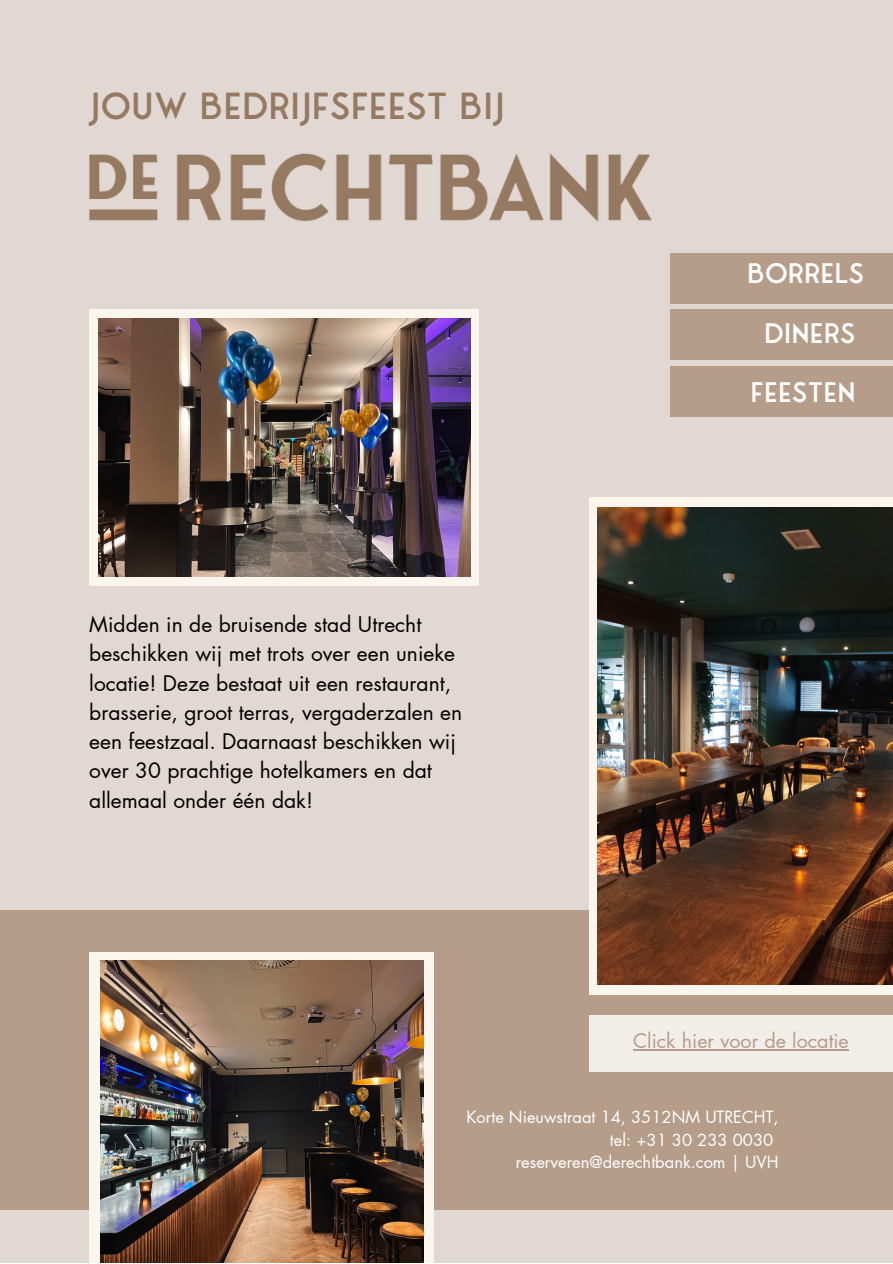
<style>
.page{position:relative;width:893px;height:1264px;background:#fff}
.page>*{position:absolute;margin:0;border:0;box-sizing:border-box;transform-origin:0 0}
.t1{font:36px "Fonseca";color:#957960}
.t2{font:27px "Fonseca";color:#fff}
.t3{font:21px/29.2px "Futura LT Pro";color:#000}
.t4{font:19.8px "Futura LT Pro";color:#b59d8a}
.t5{font:16.5px/22.5px "Futura LT Pro";color:#fff}
</style>
<div class="page">
<div style="left:0;top:0;width:892px;height:1262px;background:#e1d8d3"></div>
<div style="left:0;top:910px;width:892px;height:298px;background:#b59d8a"></div>
<div style="left:589px;top:497px;width:303px;height:497px;background:#faf6ed"></div>
<img style="left:598px;top:507px;width:294px;height:477px">
<div style="left:89px;top:952px;width:345px;height:310px;background:#faf6ed"></div>
<img style="left:100px;top:960px;width:323px;height:302px">
<div style="left:89px;top:309px;width:390px;height:276px;background:#faf6ed"></div>
<img style="left:98px;top:319px;width:372px;height:257px">
<div style="left:669px;top:253px;width:223px;height:51px;background:#b59d8a"></div>
<div style="left:669px;top:366px;width:223px;height:51px;background:#b59d8a"></div>
<div style="left:669px;top:309px;width:223px;height:51px;background:#b59d8a"></div>
<img style="left:89px;top:153px;width:562px;height:69px">
<div style="left:589px;top:1015px;width:303px;height:56px;background:#f1ede9"></div>
<hr style="left:633px;top:1049px;width:215px;height:1px;background:#b59d8a">
<p class="t1" style="left:89px;top:92px;width:417px">JOUW BEDRIJFSFEEST BIJ</p>
<p class="t3" style="left:89px;top:610px;width:374px">Midden in de bruisende stad Utrecht beschikken wij met trots over een unieke locatie! Deze bestaat uit een restaurant, brasserie, groot terras, vergaderzalen en een feestzaal. Daarnaast beschikken wij over 30 prachtige hotelkamers en dat allemaal onder één dak!</p>
<p class="t2" style="left:747px;top:263px;width:119px">BORRELS</p>
<p class="t2" style="left:764px;top:322px;width:93px">DINERS</p>
<p class="t2" style="left:750px;top:382px;width:107px">FEESTEN</p>
<p class="t4" style="left:633px;top:1031px;width:217px">Click hier voor de locatie</p>
<p class="t5" style="left:610px;top:1106px;width:170px;text-indent:-143px">Korte Nieuwstraat 14, 3512NM UTRECHT, tel: +31 30 233 0030</p>
<p class="t5" style="left:515px;top:1151px;width:264px">reserveren@derechtbank.com | UVH</p>
</div>
